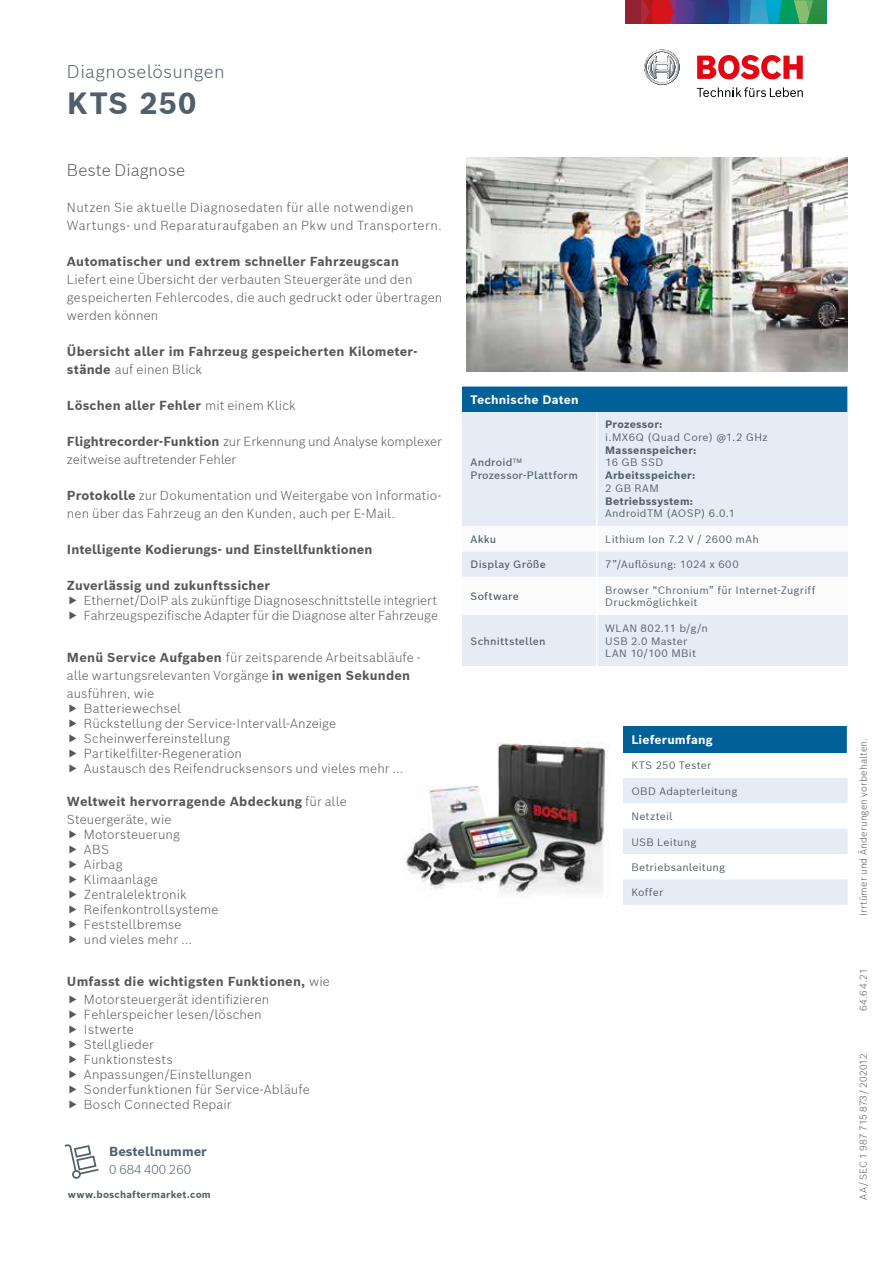
<style>
.page{position:relative;width:893px;height:1263px;background:#fff}
.page>*{position:absolute;margin:0;border:0;box-sizing:border-box;transform-origin:0 0}
.t1{font:700 30px "Bosch Sans";letter-spacing:.035em;color:#525f6b}
.t2{font:300 18px "Bosch Sans";letter-spacing:.015em;color:#525f6b}
.t3{font:300 16.5px "Bosch Sans";letter-spacing:-.005em;color:#575756}
.t4{font:300 12.75px/15px "Bosch Sans";letter-spacing:.01em;color:#575756}
.t5{font:700 12.75px/18px "Bosch Sans";letter-spacing:.01em;color:#575756}
.t6{font:300 12.75px/18px "Bosch Sans";letter-spacing:.03em;color:#575756}
.t7{font:300 12.75px/18px "Bosch Sans";letter-spacing:-.01em;color:#575756}
.t8{font:700 12.75px "Bosch Sans";color:#525f6b}
.t9{font:300 12.75px "Bosch Sans";color:#525f6b}
.t10{font:700 12px "Bosch Sans";letter-spacing:.015em;color:#fff}
.t11{font:10.5px/12.8px "Bosch Sans";letter-spacing:.02em;color:#525f6b}
.t12{font:500 10.5px/12.8px "Bosch Sans";letter-spacing:.02em;color:#525f6b}
.t13{font:700 10.5px "Bosch Sans";letter-spacing:.02em;color:#525f6b}
.t14{font:300 9.75px "Bosch Sans";letter-spacing:.02em;color:#575756}
.t15{font:700 9.75px "Bosch Sans";letter-spacing:.025em;color:#575756}
.t16{font:700 9.75px "Bosch Sans";letter-spacing:.025em;color:#525f6b}
.s1{font-weight:300}
.s2{font-weight:700}
</style>
<div class="page">
<svg style="left:625px;top:0;width:201px;height:23px;background:#505f72"></svg>
<svg style="left:644px;top:50px;width:36px;height:35px"></svg>
<svg style="left:697px;top:55px;width:106px;height:24px"></svg>
<svg style="left:697px;top:87px;width:106px;height:10px"></svg>
<img style="left:466px;top:158px;width:382px;height:214px">
<img style="left:404px;top:735px;width:204px;height:163px">
<div style="left:623px;top:726px;width:225px;height:27px;background:#006098"></div>
<svg style="left:623px;top:778px;width:225px;height:127px"></svg>
<svg style="left:847px;top:726px;width:1px;height:27px"></svg>
<div style="left:462px;top:387px;width:385px;height:25px;background:#006098"></div>
<div style="left:462px;top:412px;width:386px;height:254px;background:#e5ecf6"></div>
<hr style="left:596px;top:412px;width:1px;height:114px;background:#fff">
<svg style="left:462px;top:526px;width:386px;height:89px"></svg>
<hr style="left:596px;top:577px;width:1px;height:38px;background:#fff">
<hr style="left:596px;top:615px;width:1px;height:51px;background:#fff">
<svg style="left:65px;top:1144px;width:34px;height:35px"></svg>
<h2 class="t2" style="left:67px;top:59px;width:159px">Diagnoselösungen</h2>
<h1 class="t1" style="left:67px;top:83px;width:131px">KTS 250</h1>
<p class="t3" style="left:67px;top:159px;width:120px">Beste Diagnose</p>
<p class="t6" style="left:67px;top:198px;width:377px">Nutzen Sie aktuelle Diagnosedaten für alle notwendigen<br>Wartungs- und Reparaturaufgaben an Pkw und Transportern.</p>
<p class="t5" style="left:67px;top:252px;width:334px">Automatischer und extrem schneller Fahrzeugscan</p>
<p class="t4" style="left:67px;top:270px;width:377px;line-height:18px">Liefert eine Übersicht der verbauten Steuergeräte und den gespeicherten Fehlercodes, die auch gedruckt oder übertragen werden können</p>
<p class="t5" style="left:67px;top:342px;width:352px">Übersicht aller im Fahrzeug gespeicherten Kilometer&shy;stände <span class="s1">auf einen Blick</span></p>
<p class="t5" style="left:67px;top:396px;width:230px">Löschen aller Fehler <span class="s1">mit einem Klick</span></p>
<p class="t7" style="left:67px;top:432px;width:376px"><span class="s2">Flightrecorder-Funktion</span> zur Erkennung und Analyse komplexer zeitweise auftretender Fehler</p>
<p class="t4" style="left:67px;top:486px;width:376px;line-height:18px"><span class="s2">Protokolle</span> zur Dokumentation und Weitergabe von Informatio&shy;nen über das Fahrzeug an den Kunden, auch per E-Mail.</p>
<p class="t5" style="left:67px;top:540px;width:307px">Intelligente Kodierungs- und Einstellfunktionen</p>
<p class="t5" style="left:67px;top:576px;width:205px">Zuverlässig und zukunftssicher</p>
<p class="t4" style="left:84px;top:592px;width:356px">Ethernet/DoIP als zukünftige Diagnoseschnittstelle integriert<br>Fahrzeugspezifische Adapter für die Diagnose alter Fahrzeuge</p>
<p class="t4" style="left:67px;top:648px;width:355px;line-height:18px"><span class="s2">Menü Service Aufgaben</span> für zeitsparende Arbeitsabläufe - alle wartungsrelevanten Vorgänge <span class="s2">in wenigen Sekunden </span>ausführen, wie</p>
<p class="t4" style="left:84px;top:700px;width:321px">Batteriewechsel<br>Rückstellung der Service-Intervall-Anzeige Scheinwerfereinstellung<br>Partikelfilter-Regeneration<br>Austausch des Reifendrucksensors und vieles mehr …</p>
<p class="t5" style="left:67px;top:792px;width:281px">Weltweit hervorragende Abdeckung <span class="s1">für alle<br>Steuergeräte, wie</span></p>
<p class="t4" style="left:84px;top:826px;width:136px">Motorsteuerung<br>ABS<br>Airbag<br>Klimaanlage<br>Zentralelektronik<br>Reifenkontrollsysteme<br>Feststellbremse<br>und vieles mehr …</p>
<p class="t4" style="left:84px;top:972px;width:247px;line-height:18px;text-indent:-17px"><span class="s2">Umfasst die wichtigsten Funktionen,</span> wie<br>Motorsteuergerät identifizieren</p>
<p class="t4" style="left:84px;top:1006px;width:227px">Fehlerspeicher lesen/löschen<br>Istwerte<br>Stellglieder<br>Funktionstests<br>Anpassungen/Einstellungen<br>Sonderfunktionen für Service-Abläufe<br>Bosch Connected Repair</p>
<p class="t8" style="left:109px;top:1143px;width:99px">Bestellnummer</p>
<p class="t9" style="left:109px;top:1161px;width:83px">0 684 400 260</p>
<p class="t16" style="left:68px;top:1188px;width:145px">www.boschaftermarket.com</p>
<p class="t15" style="left:67px;top:1190px;width:171px">www.bosch-workshop-world.com</p>
<p class="t10" style="left:470px;top:391px;width:110px">Technische Daten</p>
<p class="t12" style="left:470px;top:456px;width:109px">Android<sup>TM<br></sup>Prozessor-Plattform</p>
<p class="t13" style="left:605px;top:417px;width:59px">Prozessor:</p>
<p class="t11" style="left:605px;top:430px;width:164px">i.MX6Q (Quad Core) @1.2 GHz</p>
<p class="t13" style="left:605px;top:443px;width:93px">Massenspeicher:</p>
<p class="t11" style="left:605px;top:456px;width:60px">16 GB SSD</p>
<p class="t13" style="left:605px;top:468px;width:92px">Arbeitsspeicher:</p>
<p class="t11" style="left:605px;top:481px;width:55px">2 GB RAM</p>
<p class="t13" style="left:605px;top:494px;width:89px">Betriebssystem:</p>
<p class="t11" style="left:605px;top:507px;width:131px">AndroidTM (AOSP) 6.0.1</p>
<p class="t12" style="left:470px;top:532px;width:27px">Akku</p>
<p class="t11" style="left:605px;top:532px;width:155px">Lithium Ion 7.2 V / 2600 mAh</p>
<p class="t12" style="left:470px;top:558px;width:77px">Display Größe</p>
<p class="t11" style="left:605px;top:558px;width:135px">7”/Auflösung: 1024 x 600</p>
<p class="t12" style="left:470px;top:590px;width:50px">Software</p>
<p class="t11" style="left:605px;top:583px;width:212px">Browser “Chronium” für Internet-Zugriff<br>Druckmöglichkeit</p>
<p class="t12" style="left:470px;top:634px;width:77px">Schnittstellen</p>
<p class="t11" style="left:605px;top:621px;width:104px">WLAN 802.11 b/g/n<br>USB 2.0 Master<br>LAN 10/100 MBit</p>
<p class="t10" style="left:631px;top:731px;width:83px">Lieferumfang</p>
<p class="t11" style="left:631px;top:759px;width:82px">KTS 250 Tester</p>
<p class="t11" style="left:631px;top:784px;width:108px">OBD Adapterleitung</p>
<p class="t11" style="left:631px;top:810px;width:43px">Netzteil</p>
<p class="t11" style="left:631px;top:835px;width:66px">USB Leitung</p>
<p class="t11" style="left:631px;top:860px;width:95px">Betriebsanleitung</p>
<p class="t11" style="left:631px;top:886px;width:33px">Koffer</p>
<p class="t14" style="left:857px;top:916px;width:180px;rotate:-90deg">Irrtümer und Änderungen vorbehalten.</p>
<p class="t14" style="left:857px;top:1011px;width:43px;rotate:-90deg">64.64.21</p>
<p class="t14" style="left:857px;top:1200px;width:148px;rotate:-90deg">AA / SEC 1 987 715 873 / 202012</p>
</div>
